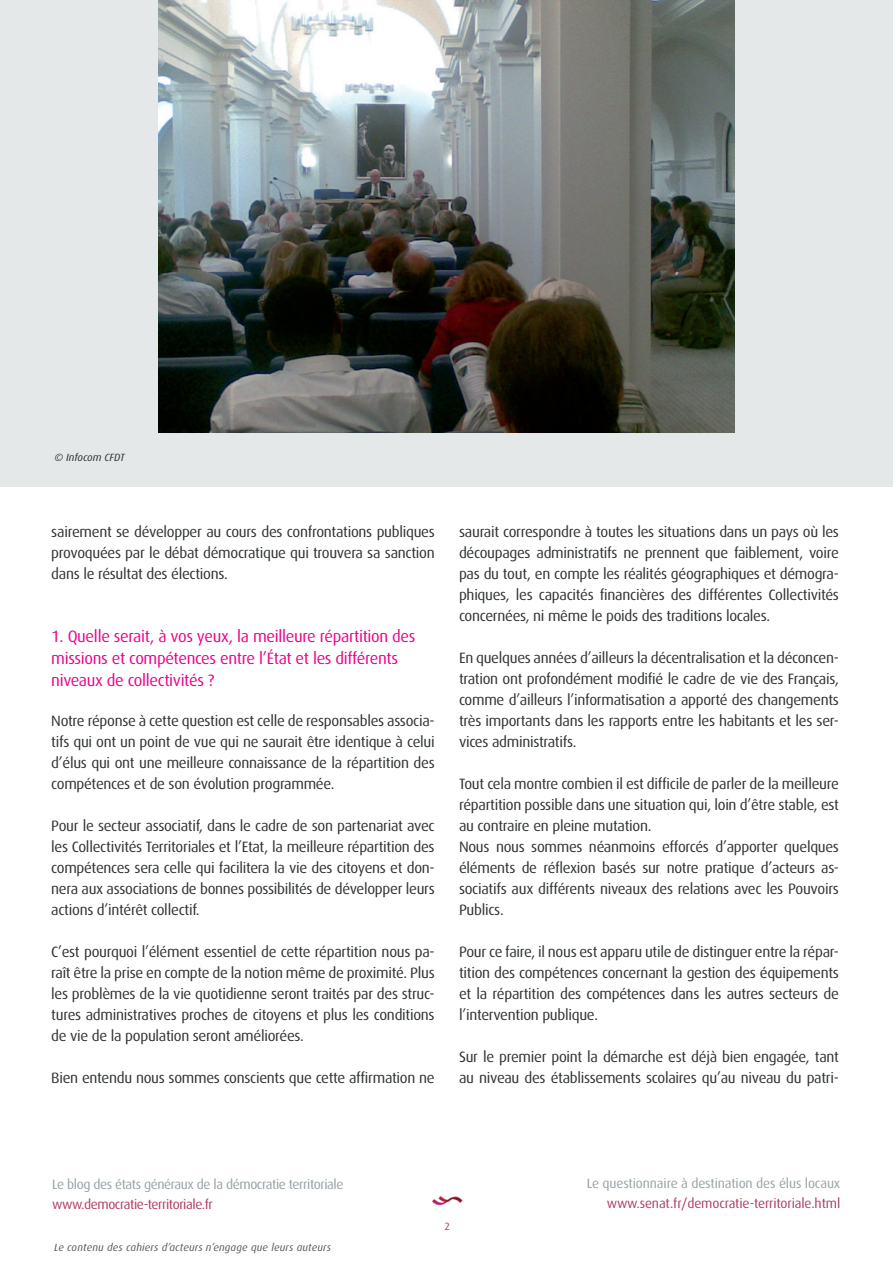
<style>
.page{position:relative;width:893px;height:1263px;background:#fff}
.page>*{position:absolute;margin:0;border:0;box-sizing:border-box;transform-origin:0 0}
.t1{font:16.5px/22.2px "Dax OT";letter-spacing:-.02em;color:#ed028c}
.t2{font:15px/21px "Dax OT";letter-spacing:-.02em;color:#2e3133;text-align:justify}
.t3{font:13.5px "Dax OT";letter-spacing:-.015em;color:#af3c5e}
.t4{font:13.5px "Dax OT";letter-spacing:-.03em;color:#96a2a6}
.t5{font:13.5px "Dax OT";letter-spacing:-.01em;color:#96a2a6}
.t6{font:italic 10.5px "Dax OT";letter-spacing:.02em;color:#57585a}
.t7{font:italic 10.5px "Dax OT";color:#2e3133}
.t8{font:10.5px "Dax OT";color:#af3c5e}
</style>
<div class="page">
<img style="left:432px;top:1195px;width:31px;height:11px">
<div style="left:0;top:0;width:893px;height:486px;background:#e4e8e9"></div>
<img style="left:158px;top:0;width:576px;height:432px">
<p class="t7" style="left:55px;top:452px;width:72px">© Infocom CFDT</p>
<p class="t2" style="left:51px;top:521px;width:385px">sairement se développer au cours des confrontations publiques provoquées par le débat démocratique qui trouvera sa sanction dans le résultat des élections.</p>
<p class="t1" style="left:51px;top:625px;width:366px">1. Quelle serait, à vos yeux, la meilleure répartition des missions et compétences entre l’État et les différents niveaux de collectivités ?</p>
<p class="t2" style="left:51px;top:710px;width:385px">Notre réponse à cette question est celle de responsables associa&shy;tifs qui ont un point de vue qui ne saurait être identique à celui d’élus qui ont une meilleure connaissance de la répartition des compétences et de son évolution programmée.</p>
<p class="t2" style="left:51px;top:815px;width:385px">Pour le secteur associatif, dans le cadre de son partenariat avec les Collectivités Territoriales et l’Etat, la meilleure répartition des compétences sera celle qui facilitera la vie des citoyens et don&shy;nera aux associations de bonnes possibilités de développer leurs actions d’intérêt collectif.</p>
<p class="t2" style="left:51px;top:941px;width:385px">C’est pourquoi l’élément essentiel de cette répartition nous pa&shy;raît être la prise en compte de la notion même de proximité. Plus les problèmes de la vie quotidienne seront traités par des struc&shy;tures administratives proches de citoyens et plus les conditions de vie de la population seront améliorées.</p>
<p class="t2" style="left:51px;top:1067px;width:385px">Bien entendu nous sommes conscients que cette affirmation ne</p>
<p class="t2" style="left:459px;top:521px;width:381px">saurait correspondre à toutes les situations dans un pays où les découpages administratifs ne prennent que faiblement, voire pas du tout, en compte les réalités géographiques et démogra&shy;phiques, les capacités financières des différentes Collectivités concernées, ni même le poids des traditions locales.</p>
<p class="t2" style="left:459px;top:647px;width:381px">En quelques années d’ailleurs la décentralisation et la déconcen&shy;tration ont profondément modifié le cadre de vie des Français, comme d’ailleurs l’informatisation a apporté des changements très importants dans les rapports entre les habitants et les ser&shy;vices administratifs.</p>
<p class="t2" style="left:459px;top:773px;width:381px;text-align:left">Tout cela montre combien il est difficile de parler de la meilleure répartition possible dans une situation qui, loin d’être stable, est au contraire en pleine mutation.<br>Nous nous sommes néanmoins efforcés d’apporter quelques éléments de réflexion basés sur notre pratique d’acteurs as&shy;sociatifs aux différents niveaux des relations avec les Pouvoirs Publics.</p>
<p class="t2" style="left:459px;top:941px;width:381px">Pour ce faire, il nous est apparu utile de distinguer entre la répar&shy;tition des compétences concernant la gestion des équipements et la répartition des compétences dans les autres secteurs de l’intervention publique.</p>
<p class="t2" style="left:459px;top:1046px;width:381px">Sur le premier point la démarche est déjà bien engagée, tant au niveau des établissements scolaires qu’au niveau du patri-</p>
<p class="t4" style="left:52px;top:1177px;width:293px">Le blog des états généraux de la démocratie territoriale</p>
<p class="t3" style="left:52px;top:1197px;width:162px">www.democratie-territoriale.fr</p>
<p class="t6" style="left:54px;top:1242px;width:279px">Le contenu des cahiers d’acteurs n’engage que leurs auteurs</p>
<p class="t8" style="left:444px;top:1221px;width:7px">2</p>
<p class="t5" style="left:587px;top:1176px;width:255px">Le questionnaire à destination des élus locaux</p>
<p class="t3" style="left:607px;top:1196px;width:235px">www.senat.fr/democratie-territoriale.html</p>
</div>
